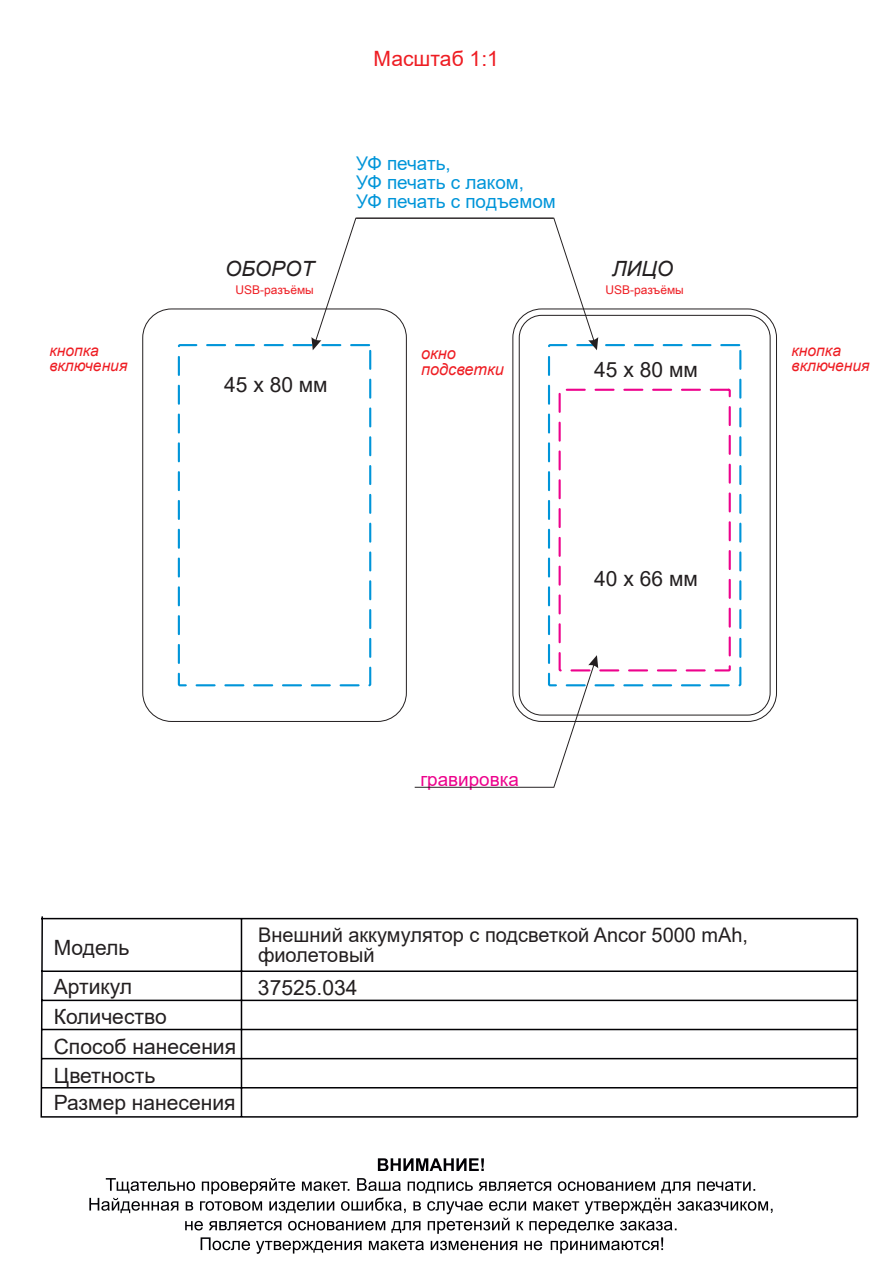
<style>
.page{position:relative;width:893px;height:1263px;background:#fff}
.page>*{position:absolute;margin:0;border:0;box-sizing:border-box;transform-origin:0 0}
.t1{font:21.15px "Arial";color:#ee1d23}
.t2{font:21px/39px "Arial";color:#231f20}
.t3{font:italic 21px "Arial";color:#231f20}
.t4{font:20.25px/20.2px "Arial";color:#231f20}
.t5{font:18.9px/18.9px "Arial";color:#0095d9}
.t6{font:18.9px "Arial";color:#ed028c}
.t7{font:italic 16.35px/16.4px "Arial";color:#ee1d23}
.t8{font:italic 15.6px/15.6px "Arial";color:#ee1d23}
.t9{font:12px "Arial Unicode MS";color:#ee1d23}
</style>
<div class="page">
<svg style="left:89px;top:1158px;width:684px;height:96px"></svg>
<svg style="left:40px;top:916px;width:819px;height:202px"></svg>
<div style="left:548px;top:344px;width:193px;height:342px;border:2px dashed #0095d9"></div>
<div style="left:559px;top:389px;width:172px;height:282px;border:2px dashed #ed028c"></div>
<div style="left:178px;top:344px;width:193px;height:342px;border:2px dashed #0095d9"></div>
<svg style="left:311px;top:218px;width:287px;height:132px"></svg>
<svg style="left:415px;top:655px;width:183px;height:133px"></svg>
<p class="t1" style="left:374px;top:44px;width:127px">Масштаб 1:1</p>
<p class="t3" style="left:225px;top:255px;width:91px">ОБОРОТ</p>
<p class="t9" style="left:235px;top:281px;width:80px">USB-разъёмы</p>
<p class="t5" style="left:356px;top:154px;width:201px">УФ печать,<br>УФ печать с лаком,<br>УФ печать с подъемом</p>
<p class="t8" style="left:49px;top:342px;width:80px">кнопка включения</p>
<p class="t7" style="left:421px;top:345px;width:84px">окно подсветки</p>
<p class="t2" style="left:224px;top:365px;width:105px">45 х 80 мм</p>
<p class="t3" style="left:612px;top:255px;width:63px">ЛИЦО</p>
<p class="t9" style="left:605px;top:281px;width:80px">USB-разъёмы</p>
<p class="t2" style="left:594px;top:350px;width:105px">45 х 80 мм</p>
<p class="t2" style="left:594px;top:559px;width:105px">40 х 66 мм</p>
<p class="t8" style="left:792px;top:342px;width:80px">кнопка включения</p>
<p class="t6" style="left:420px;top:766px;width:100px">гравировка</p>
<p class="t2" style="left:54px;top:928px;width:80px">Модель<br>Артикул</p>
<p class="t2" style="left:54px;top:997px;width:115px">Количество</p>
<p class="t2" style="left:54px;top:1027px;width:184px">Способ нанесения</p>
<p class="t2" style="left:54px;top:1055px;width:103px">Цветность</p>
<p class="t2" style="left:54px;top:1083px;width:183px">Размер нанесения</p>
<p class="t4" style="left:258px;top:924px;width:492px">Внешний аккумулятор с подсветкой Ancor 5000 mAh, фиолетовый</p>
<p class="t2" style="left:258px;top:967px;width:101px">37525.034</p>
</div>
